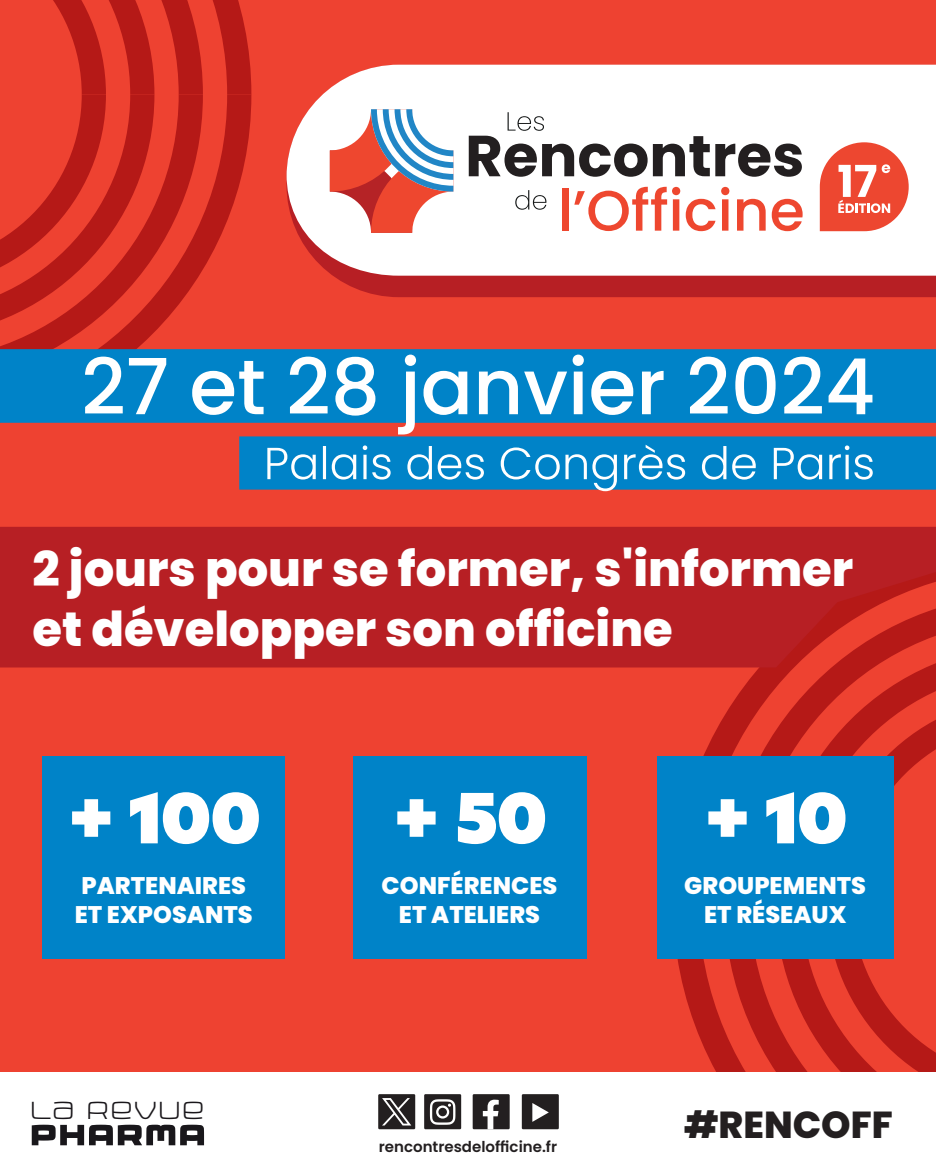
<style>
.page{position:relative;width:936px;height:1170px;background:#fff}
.page>*{position:absolute;margin:0;border:0;box-sizing:border-box;transform-origin:0 0}
.t1{font:900 72px "Milliard";color:#fff}
.t2{font:800 48px/60px "Poppins";color:#fff}
.t3{font:800 37.5px "Poppins";color:#231f20}
.t4{font:800 24px/28.8px "Poppins";color:#fff;text-align:center}
.t5{font:23.25px "Armchair Modern OT B Gauge";color:#1a171b}
.t6{font:600 15px "Poppins";color:#231f20}
</style>
<div class="page">
<div style="left:0;top:0;width:935px;height:1169px;background:#ee4231"></div>
<svg style="left:672px;top:667px;width:52px;height:89px"></svg>
<svg style="left:677px;top:959px;width:47px;height:112px"></svg>
<svg style="left:724px;top:667px;width:211px;height:404px"></svg>
<div style="left:0;top:1071px;width:935px;height:98px;background:#fff"></div>
<svg style="left:32px;top:1124px;width:172px;height:21px"></svg>
<div style="left:378px;top:1094px;width:37px;height:35px;background:#231f20"></div>
<svg style="left:382px;top:1098px;width:29px;height:27px"></svg>
<div style="left:424px;top:1094px;width:37px;height:35px;background:#231f20"></div>
<div style="left:472px;top:1094px;width:37px;height:35px;background:#231f20"></div>
<div style="left:522px;top:1094px;width:36px;height:35px;background:#231f20"></div>
<svg style="left:430px;top:1099px;width:25px;height:25px"></svg>
<svg style="left:483px;top:1099px;width:15px;height:30px"></svg>
<svg style="left:532px;top:1103px;width:17px;height:18px"></svg>
<svg style="left:0;top:337px;width:149px;height:12px;fill:#b51917"></svg>
<svg style="left:0;top:0;width:251px;height:337px"></svg>
<div style="left:334px;top:276px;width:601px;height:21px;background:#b71f24"></div>
<svg style="left:286px;top:65px;width:649px;height:211px;background:#fcf2f1"></svg>
<svg style="left:330px;top:109px;width:123px;height:124px"></svg>
<svg style="left:468px;top:112px;width:241px;height:65px;background:#b8b6b7"></svg>
<svg style="left:715px;top:143px;width:86px;height:34px;background:#7c797a"></svg>
<div style="left:561px;top:188px;width:7px;height:43px;background:#ee472f"></div>
<svg style="left:574px;top:187px;width:141px;height:44px"></svg>
<svg style="left:721px;top:187px;width:8px;height:44px"></svg>
<svg style="left:737px;top:199px;width:28px;height:32px"></svg>
<svg style="left:771px;top:199px;width:31px;height:32px"></svg>
<svg style="left:515px;top:190px;width:31px;height:20px"></svg>
<svg style="left:819px;top:142px;width:89px;height:89px"></svg>
<svg style="left:0;top:527px;width:935px;height:140px;background:#b82023"></svg>
<div style="left:43px;top:756px;width:242px;height:203px;background:#0083c8"></div>
<div style="left:352px;top:756px;width:234px;height:203px;background:#0083c8"></div>
<div style="left:657px;top:756px;width:236px;height:203px;background:#0083c8"></div>
<div style="left:0;top:349px;width:935px;height:74px;background:#0083c8"></div>
<div style="left:239px;top:436px;width:696px;height:53px;background:#0083c8"></div>
<svg style="left:85px;top:356px;width:38px;height:57px"></svg>
<svg style="left:129px;top:358px;width:37px;height:56px"></svg>
<svg style="left:192px;top:361px;width:71px;height:54px"></svg>
<svg style="left:290px;top:356px;width:37px;height:57px"></svg>
<svg style="left:335px;top:357px;width:40px;height:58px"></svg>
<svg style="left:398px;top:354px;width:18px;height:80px"></svg>
<svg style="left:423px;top:371px;width:44px;height:44px"></svg>
<svg style="left:479px;top:371px;width:39px;height:43px"></svg>
<svg style="left:524px;top:354px;width:59px;height:60px"></svg>
<svg style="left:591px;top:371px;width:42px;height:44px"></svg>
<svg style="left:642px;top:371px;width:21px;height:43px"></svg>
<svg style="left:689px;top:356px;width:38px;height:57px"></svg>
<svg style="left:735px;top:357px;width:40px;height:57px"></svg>
<svg style="left:784px;top:356px;width:37px;height:57px"></svg>
<svg style="left:828px;top:358px;width:44px;height:56px"></svg>
<svg style="left:267px;top:448px;width:49px;height:31px"></svg>
<hr style="left:323px;top:446px;width:3px;height:33px;background:#fff">
<svg style="left:332px;top:454px;width:24px;height:25px"></svg>
<svg style="left:363px;top:445px;width:27px;height:34px"></svg>
<svg style="left:407px;top:446px;width:77px;height:33px"></svg>
<svg style="left:500px;top:447px;width:59px;height:32px"></svg>
<svg style="left:565px;top:454px;width:52px;height:37px"></svg>
<svg style="left:624px;top:444px;width:61px;height:35px"></svg>
<svg style="left:702px;top:446px;width:24px;height:33px"></svg>
<svg style="left:732px;top:454px;width:23px;height:25px"></svg>
<svg style="left:773px;top:448px;width:49px;height:31px"></svg>
<svg style="left:829px;top:445px;width:43px;height:34px"></svg>
<p class="t2" style="left:32px;top:539px;width:822px">2 jours pour se former, s'informer et développer son officine</p>
<p class="t1" style="left:67px;top:761px;width:195px">+ 100</p>
<p class="t4" style="left:75px;top:871px;width:180px;text-align:left">PARTENAIRES<br>ET EXPOSANTS</p>
<p class="t1" style="left:392px;top:761px;width:156px">+ 50</p>
<p class="t4" style="left:381px;top:871px;width:177px">CONFÉRENCES<br>ET ATELIERS</p>
<p class="t1" style="left:703px;top:761px;width:145px">+ 10</p>
<p class="t4" style="left:684px;top:871px;width:183px">GROUPEMENTS<br>ET RÉSEAUX</p>
<p class="t5" style="left:29px;top:1094px;width:177px">LA REVUE</p>
<p class="t3" style="left:684px;top:1102px;width:210px">#RENCOFF</p>
<p class="t6" style="left:379px;top:1138px;width:180px">rencontresdelofficine.fr</p>
</div>
